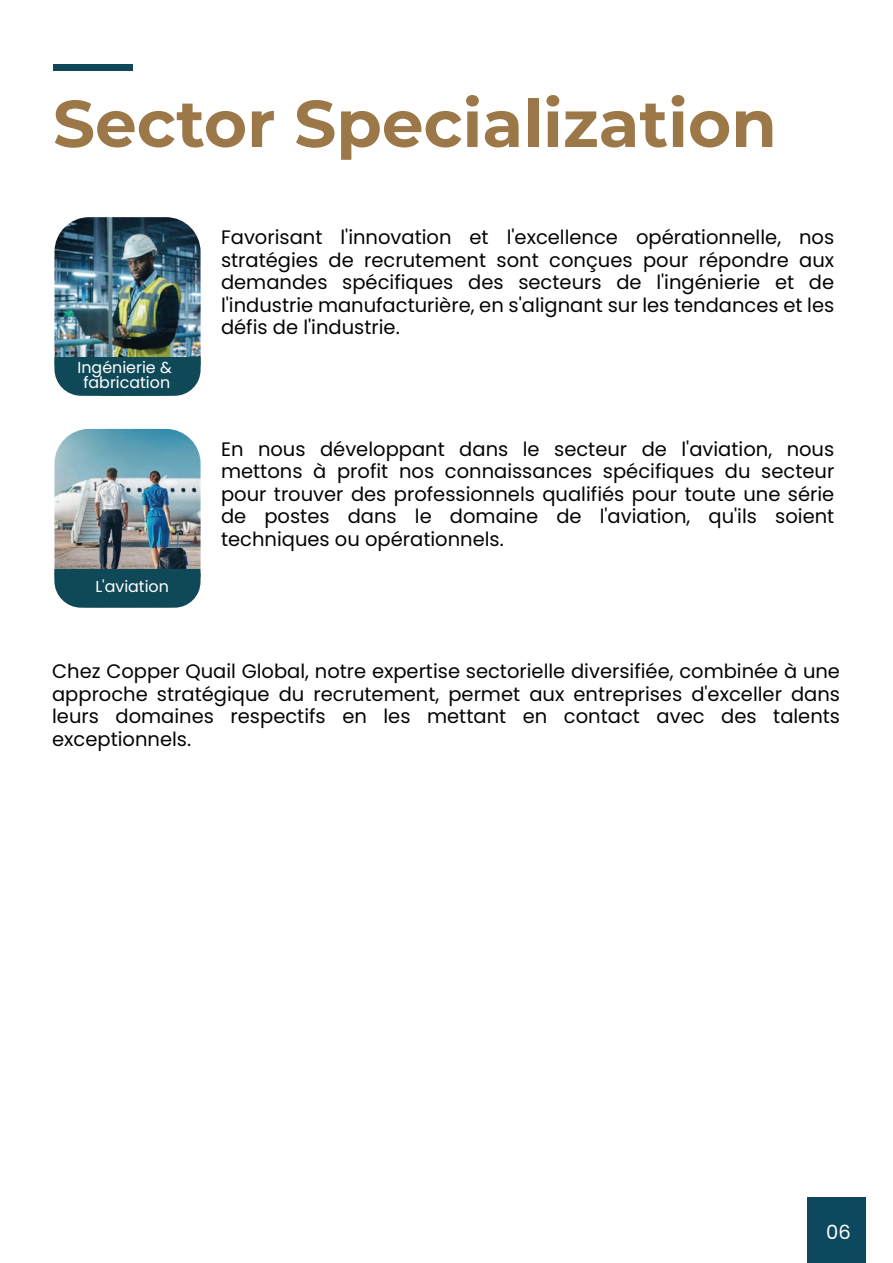
<style>
.page{position:relative;width:893px;height:1263px;background:#fff}
.page>*{position:absolute;margin:0;border:0;box-sizing:border-box;transform-origin:0 0}
.t1{font:700 66px "Montserrat";color:#9c7849}
.t2{font:19.5px/22.5px "Poppins";color:#040503;text-align:justify}
.t3{font:19.5px "Poppins";color:#fff}
.t4{font:15.9px/15px "Poppins";color:#fff;text-align:center}
</style>
<div class="page">
<div style="left:807px;top:1197px;width:59px;height:65px;background:#0e485e"></div>
<img style="left:54px;top:217px;width:147px;height:140px">
<svg style="left:54px;top:357px;width:147px;height:39px;background:#1d5462"></svg>
<img style="left:54px;top:429px;width:147px;height:140px">
<div style="left:53px;top:64px;width:80px;height:7px;background:#0f4958"></div>
<svg style="left:54px;top:569px;width:147px;height:39px;background:#1e5462"></svg>
<h1 class="t1" style="left:53px;top:76px;width:725px">Sector Specialization</h1>
<p class="t4" style="left:78px;top:360px;width:96px">Ingénierie &amp; fabrication</p>
<p class="t4" style="left:95px;top:579px;width:75px">L'aviation</p>
<p class="t2" style="left:221px;top:226px;width:615px">Favorisant l'innovation et l'excellence opérationnelle, nos stratégies de recrutement sont conçues pour répondre aux demandes spécifiques des secteurs de l'ingénierie et de l'industrie manufacturière, en s'alignant sur les tendances et les défis de l'industrie.</p>
<p class="t2" style="left:221px;top:438px;width:615px">En nous développant dans le secteur de l'aviation, nous mettons à profit nos connaissances spécifiques du secteur pour trouver des professionnels qualifiés pour toute une série de postes dans le domaine de l'aviation, qu'ils soient techniques ou opérationnels.</p>
<p class="t2" style="left:52px;top:660px;width:789px">Chez Copper Quail Global, notre expertise sectorielle diversifiée, combinée à une approche stratégique du recrutement, permet aux entreprises d'exceller dans leurs domaines respectifs en les mettant en contact avec des talents exceptionnels.</p>
<p class="t3" style="left:826px;top:1221px;width:26px">06</p>
</div>
